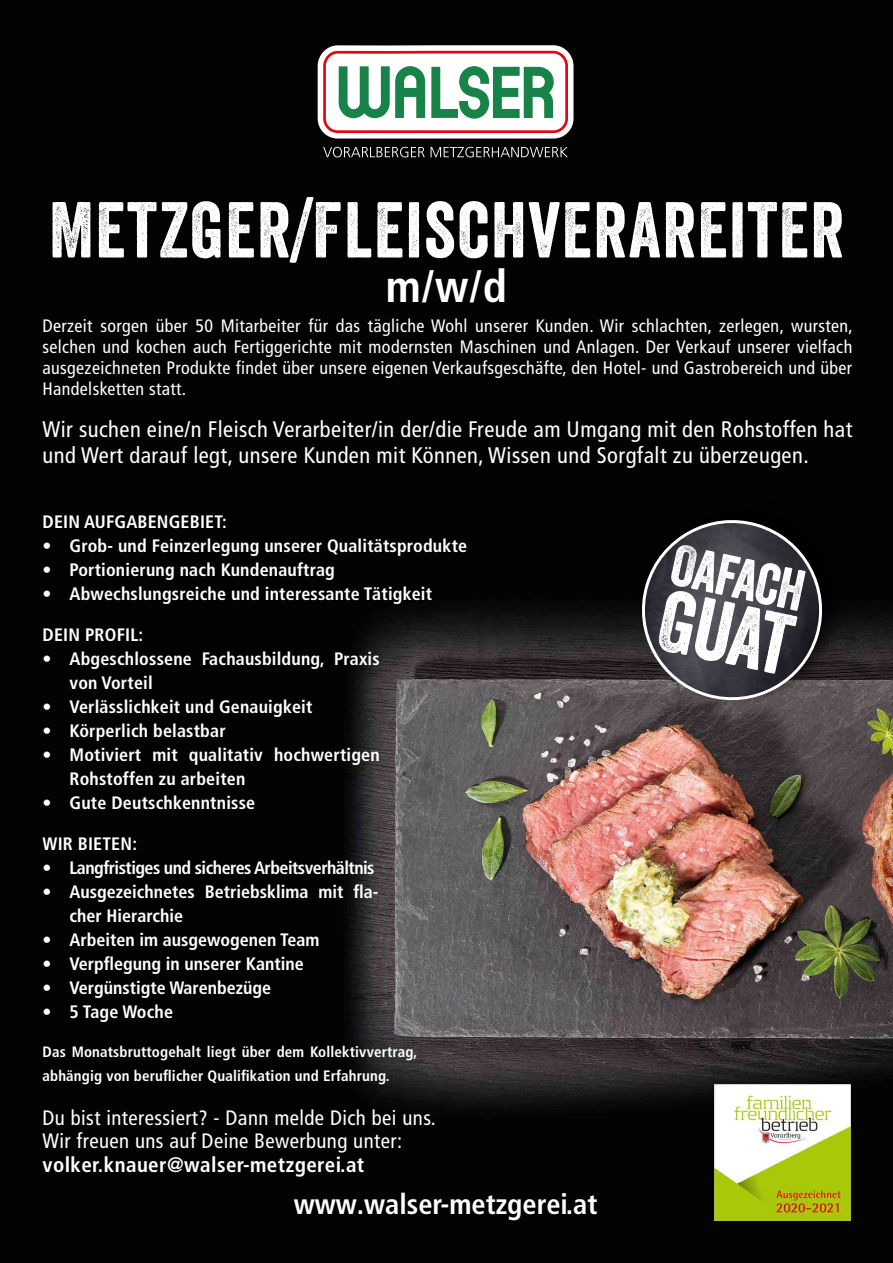
<style>
.page{position:relative;width:893px;height:1263px;background:#fff}
.page>*{position:absolute;margin:0;border:0;box-sizing:border-box;transform-origin:0 0}
.t1{font:76.5px "Veneer";letter-spacing:.02em;color:#fff}
.t2{font:700 condensed 45px "Frutiger LT Pro";color:#fff}
.t3{font:700 condensed 28.35px "Frutiger LT Pro";color:#fff}
.t4{font:condensed 22.5px/26.5px "Frutiger LT Pro";letter-spacing:.02em;color:#fff}
.t5{font:700 condensed 21px "Frutiger LT Pro";letter-spacing:.02em;color:#fff}
.t6{font:condensed 20.85px/23.4px "Frutiger LT Pro";letter-spacing:.02em;color:#fff}
.t7{font:700 condensed 18px/24px "Frutiger LT Pro";letter-spacing:.01em;color:#fff}
.t8{font:condensed 18px/21px "Frutiger LT Pro";letter-spacing:.02em;color:#fff;text-align:justify}
.t9{font:700 condensed 18px "Frutiger LT Pro";letter-spacing:-.03em;color:#fff}
.t10{font:700 condensed 15px/24px "Frutiger LT Pro";letter-spacing:.01em;color:#fff}
</style>
<div class="page">
<img style="left:0;top:0;width:893px;height:1263px">
<div style="left:318px;top:45px;width:255px;height:94px;background:#fff;border-radius:20px"></div>
<svg style="left:323px;top:51px;width:245px;height:82px"></svg>
<svg style="left:323px;top:147px;width:102px;height:10px"></svg>
<svg style="left:431px;top:147px;width:137px;height:10px"></svg>
<div style="left:638px;top:496px;width:212px;height:212px;background:#000;opacity:.75"></div>
<svg style="left:630px;top:508px;width:204px;height:201px"></svg>
<img style="left:714px;top:1084px;width:136px;height:136px">
<h1 class="t1" style="left:49px;top:183px;width:797px">METZGER/FLEISCHVERAREITER</h1>
<h2 class="t2" style="left:386px;top:260px;width:123px">m/w/d</h2>
<p class="t8" style="left:43px;top:315px;width:812px">Derzeit sorgen über 50 Mitarbeiter für das tägliche Wohl unserer Kunden. Wir schlachten, zerlegen, wursten, selchen und kochen auch Fertiggerichte mit modernsten Maschinen und Anlagen. Der Verkauf unserer vielfach ausgezeichneten Produkte findet über unsere eigenen Verkaufsgeschäfte, den Hotel- und Gastrobereich und über Handelsketten statt.</p>
<p class="t4" style="left:43px;top:416px;width:811px">Wir suchen eine/n Fleisch Verarbeiter/in der/die Freude am Umgang mit den Rohstoffen hat und Wert darauf legt, unsere Kunden mit Können, Wissen und Sorgfalt zu überzeugen.</p>
<p class="t7" style="left:43px;top:509px;width:186px">DEIN AUFGABENGEBIET:</p>
<p class="t7" style="left:43px;top:533px;width:426px">• Grob- und Feinzerlegung unserer Qualitätsprodukte</p>
<p class="t7" style="left:43px;top:557px;width:294px">• Portionierung nach Kundenauftrag</p>
<p class="t7" style="left:43px;top:581px;width:391px">• Abwechslungsreiche und interessante Tätigkeit</p>
<p class="t7" style="left:43px;top:622px;width:102px">DEIN PROFIL:</p>
<p class="t7" style="left:70px;top:646px;width:312px;text-indent:-27px">• Abgeschlossene Fachausbildung, Praxis von Vorteil</p>
<p class="t7" style="left:43px;top:694px;width:271px">• Verlässlichkeit und Genauigkeit</p>
<p class="t7" style="left:43px;top:718px;width:185px">• Körperlich belastbar</p>
<p class="t7" style="left:70px;top:742px;width:312px;text-indent:-27px">• Motiviert mit qualitativ hochwertigen<br>Rohstoffen zu arbeiten</p>
<p class="t7" style="left:43px;top:790px;width:214px">• Gute Deutschkenntnisse</p>
<p class="t7" style="left:43px;top:832px;width:96px">WIR BIETEN:</p>
<p class="t9" style="left:43px;top:857px;width:334px">• Langfristiges und sicheres Arbeitsverhältnis</p>
<p class="t7" style="left:70px;top:880px;width:310px;text-indent:-27px">• Ausgezeichnetes Betriebsklima mit fla&shy;cher Hierarchie</p>
<p class="t7" style="left:43px;top:928px;width:278px">• Arbeiten im ausgewogenen Team</p>
<p class="t7" style="left:43px;top:952px;width:263px">• Verpflegung in unserer Kantine</p>
<p class="t7" style="left:43px;top:976px;width:230px">• Vergünstigte Warenbezüge</p>
<p class="t7" style="left:43px;top:1000px;width:132px">• 5 Tage Woche</p>
<p class="t10" style="left:43px;top:1040px;width:376px">Das Monatsbruttogehalt liegt über dem Kollektivvertrag, abhängig von beruflicher Qualifikation und Erfahrung.</p>
<p class="t6" style="left:43px;top:1106px;width:395px">Du bist interessiert? - Dann melde Dich bei uns.<br>Wir freuen uns auf Deine Bewerbung unter:</p>
<p class="t5" style="left:43px;top:1152px;width:323px">volker.knauer@walser-metzgerei.at</p>
<h3 class="t3" style="left:294px;top:1187px;width:305px">www.walser-metzgerei.at</h3>
</div>
